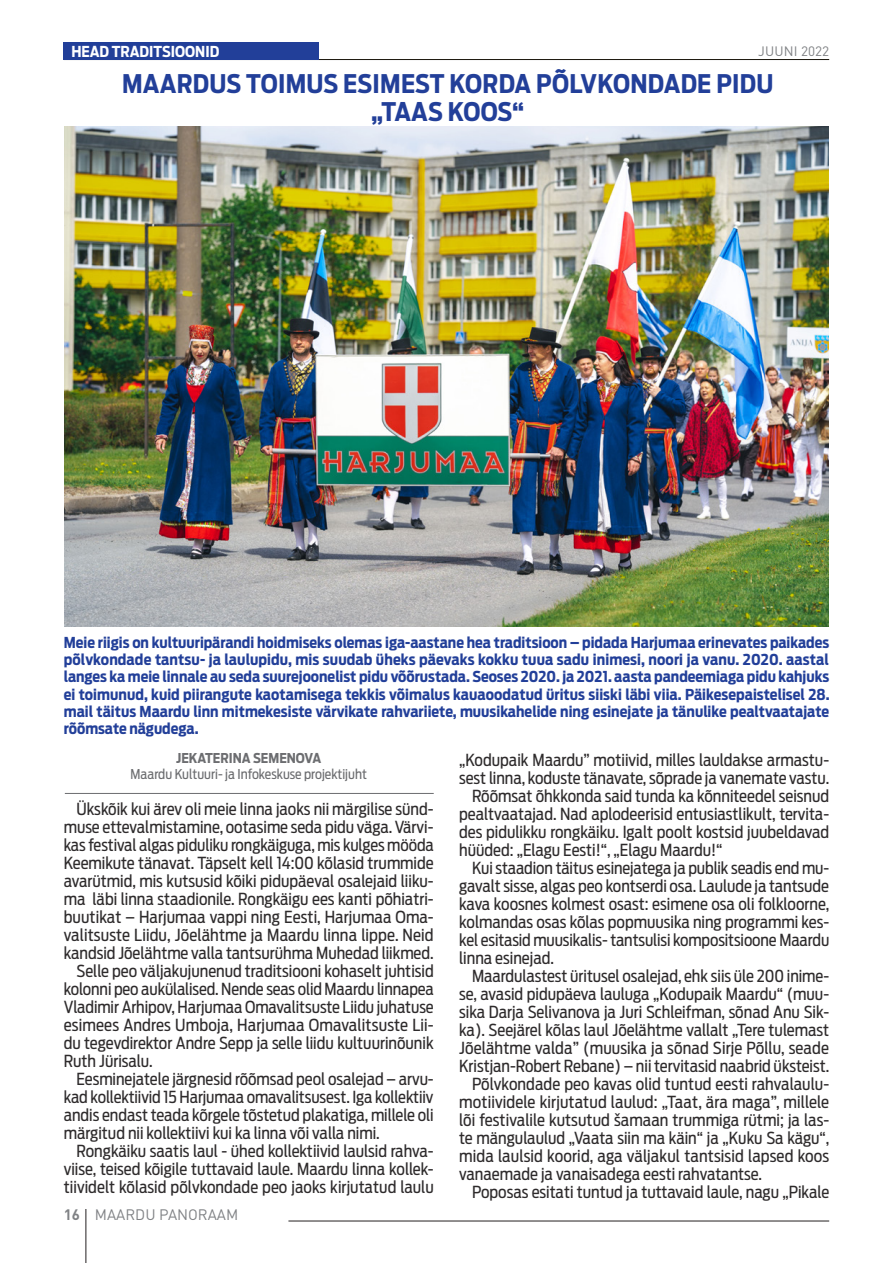
<style>
.page{position:relative;width:893px;height:1263px;background:#fff}
.page>*{position:absolute;margin:0;border:0;box-sizing:border-box;transform-origin:0 0}
.t1{font:700 25.5px "Ford Antenna Cond";letter-spacing:.01em;color:#223f99}
.Илона_2020_русский_я{font:16.5px/18px "Ford Antenna Cond";color:#2e2b2c;text-align:justify}
.Илона_2020_русский_я-2{font:700 15px/17.2px "Ford Antenna Cond";color:#223f99;text-align:justify}
.t2{font:700 15px "Ford Antenna Cond";color:#fff}
.t3{font:15px "DIN Pro";color:#808285}
.base_wihout_ind{font:13.5px "Ford Antenna Cond";color:#6c6d70}
.base_wihout_ind-2{font:700 13.5px "Ford Antenna Cond";color:#6c6d70}
.t4{font:13.5px "DIN Pro";letter-spacing:.01em;color:#808285}
.s1{font-weight:700}
</style>
<div class="page">
<hr style="left:288px;top:1221px;width:541px;height:1px;background:#231f20">
<hr style="left:86px;top:1209px;width:1px;height:54px;background:#231f20">
<hr style="left:64px;top:59px;width:765px;height:1px;background:#19150b">
<img style="left:64px;top:126px;width:765px;height:500px">
<hr style="left:65px;top:793px;width:369px;height:1px;background:#6c6d70">
<div style="left:64px;top:43px;width:255px;height:17px;background:#223f99"></div>
<p class="t2" style="left:71px;top:38px;width:149px">HEAD TRADITSIOONID</p>
<p class="t4" style="left:758px;top:42px;width:73px">JUUNI 2022</p>
<p class="t1" style="left:122px;top:61px;width:653px">MAARDUS TOIMUS ESIMEST KORDA PÕLVKONDADE PIDU</p>
<p class="t1" style="left:371px;top:89px;width:155px">„TAAS KOOS“</p>
<p class="Илона_2020_русский_я-2" style="left:64px;top:632px;width:767px">Meie riigis on kultuuripärandi hoidmiseks olemas iga-aastane hea traditsioon – pidada Harjumaa erinevates paikades põlvkondade tantsu- ja laulupidu, mis suudab üheks päevaks kokku tuua sadu inimesi, noori ja vanu. 2020. aastal langes ka meie linnale au seda suurejoonelist pidu võõrustada. Seoses 2020. ja 2021. aasta pandeemiaga pidu kahjuks ei toimunud, kuid piirangute kaotamisega tekkis võimalus kauaoodatud üritus siiski läbi viia. Päikesepaistelisel 28. mail täitus Maardu linn mitmekesiste värvikate rahvariiete, muusikahelide ning esinejate ja tänulike pealtvaatajate rõõmsate nägudega.</p>
<p class="base_wihout_ind-2" style="left:176px;top:746px;width:147px">JEKATERINA SEMENOVA</p>
<p class="base_wihout_ind" style="left:131px;top:762px;width:238px">Maardu Kultuuri- ja Infokeskuse projektijuht</p>
<p class="Илона_2020_русский_я" style="left:459px;top:749px;width:372px">„Kodupaik Maardu” motiivid, milles lauldakse armastu&shy;sest linna, koduste tänavate, sõprade ja vanemate vastu.</p>
<p class="Илона_2020_русский_я" style="left:459px;top:785px;width:371px;text-indent:13px">Rõõmsat õhkkonda said tunda ka kõnniteedel seisnud pealtvaatajad. Nad aplodeerisid entusiastlikult, tervita&shy;des pidulikku rongkäiku. Igalt poolt kostsid juubeldavad hüüded: „Elagu Eesti!“, „Elagu Maardu!“</p>
<p class="Илона_2020_русский_я" style="left:459px;top:857px;width:372px;text-indent:13px">Kui staadion täitus esinejatega ja publik seadis end mu&shy;gavalt sisse, algas peo kontserdi osa. Laulude ja tantsude kava koosnes kolmest osast: esimene osa oli folkloorne, kolmandas osas kõlas popmuusika ning programmi kes&shy;kel esitasid muusikalis- tantsulisi kompositsioone Maardu linna esinejad.</p>
<p class="Илона_2020_русский_я" style="left:459px;top:965px;width:372px;text-indent:13px">Maardulastest üritusel osalejad, ehk siis üle 200 inime&shy;se, avasid pidupäeva lauluga „Kodupaik Maardu“ (muu&shy;sika Darja Selivanova ja Juri Schleifman, sõnad Anu Sik&shy;ka). Seejärel kõlas laul Jõelähtme vallalt „Tere tulemast Jõelähtme valda” (muusika ja sõnad Sirje Põllu, seade Kristjan-Robert Rebane) – nii tervitasid naabrid üksteist.</p>
<p class="Илона_2020_русский_я" style="left:459px;top:1073px;width:372px;text-indent:13px">Põlvkondade peo kavas olid tuntud eesti rahvalaulu&shy;motiividele kirjutatud laulud: „Taat, ära maga”, millele lõi festivalile kutsutud šamaan trummiga rütmi; ja las&shy;te mängulaulud „Vaata siin ma käin“ ja „Kuku Sa kägu“, mida laulsid koorid, aga väljakul tantsisid lapsed koos vanaemade ja vanaisadega eesti rahvatantse.</p>
<p class="Илона_2020_русский_я" style="left:472px;top:1181px;width:359px">Poposas esitati tuntud ja tuttavaid laule, nagu „Pikale</p>
<p class="Илона_2020_русский_я" style="left:64px;top:798px;width:372px;text-indent:13px">Ükskõik kui ärev oli meie linna jaoks nii märgilise sünd&shy;muse ettevalmistamine, ootasime seda pidu väga. Värvi&shy;kas festival algas piduliku rongkäiguga, mis kulges mööda Keemikute tänavat. Täpselt kell 14:00 kõlasid trummide avarütmid, mis kutsusid kõiki pidupäeval osalejaid liiku&shy;ma läbi linna staadionile. Rongkäigu ees kanti põhiatri&shy;buutikat – Harjumaa vappi ning Eesti, Harjumaa Oma&shy;valitsuste Liidu, Jõelähtme ja Maardu linna lippe. Neid kandsid Jõelähtme valla tantsurühma Muhedad liikmed.</p>
<p class="Илона_2020_русский_я" style="left:64px;top:960px;width:372px;text-indent:13px">Selle peo väljakujunenud traditsiooni kohaselt juhtisid kolonni peo aukülalised. Nende seas olid Maardu linnapea Vladimir Arhipov, Harjumaa Omavalitsuste Liidu juhatuse esimees Andres Umboja, Harjumaa Omavalitsuste Lii&shy;du tegevdirektor Andre Sepp ja selle liidu kultuurinõunik Ruth Jürisalu.</p>
<p class="Илона_2020_русский_я" style="left:64px;top:1068px;width:371px;text-indent:13px">Eesminejatele järgnesid rõõmsad peol osalejad – arvu&shy;kad kollektiivid 15 Harjumaa omavalitsusest. Iga kollektiiv andis endast teada kõrgele tõstetud plakatiga, millele oli märgitud nii kollektiivi kui ka linna või valla nimi.</p>
<p class="Илона_2020_русский_я" style="left:64px;top:1140px;width:371px;text-indent:13px">Rongkäiku saatis laul - ühed kollektiivid laulsid rahva&shy;viise, teised kõigile tuttavaid laule. Maardu linna kollek&shy;tiividelt kõlasid põlvkondade peo jaoks kirjutatud laulu</p>
<p class="t3" style="left:64px;top:1205px;width:176px"><span class="s1">16</span> MAARDU PANORAAM</p>
</div>
